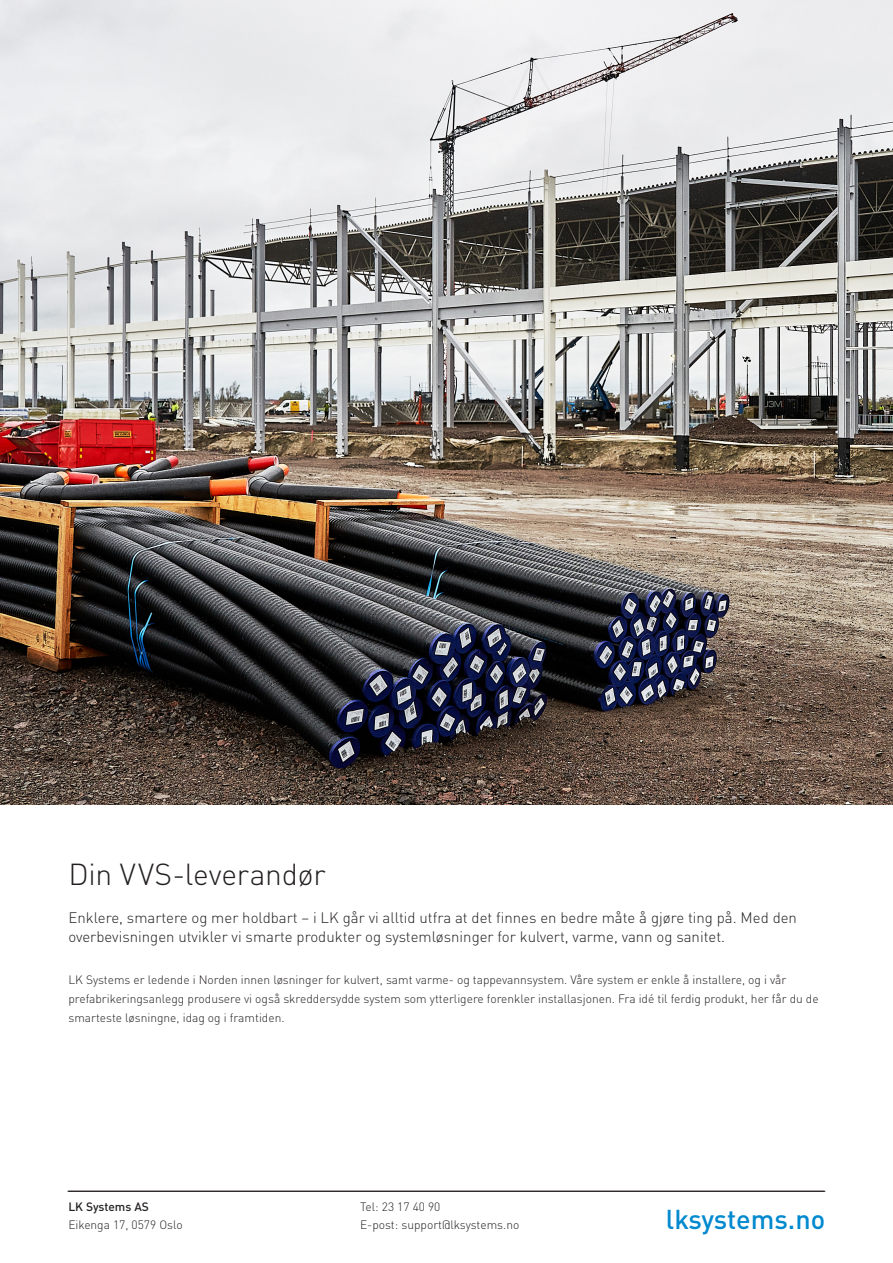
<style>
.page{position:relative;width:893px;height:1263px;background:#fff}
.page>*{position:absolute;margin:0;border:0;box-sizing:border-box;transform-origin:0 0}
.Heading_26_pkt{font:300 30px "DIN Pro";letter-spacing:-.005em;color:#231f20}
.t1{font:500 27px "DIN Pro";letter-spacing:-.005em;color:#0089cf}
.t2{font:300 15px/19.5px "DIN Pro";color:#231f20}
.t3{font:300 12px/18.8px "DIN Pro";color:#231f20}
.t4{font:500 12px "DIN Pro";letter-spacing:-.005em;color:#231f20}
</style>
<div class="page">
<hr style="left:68px;top:1191px;width:757px;height:1px;background:#231f20">
<img style="left:0;top:0;width:893px;height:804px">
<p class="Heading_26_pkt" style="left:68px;top:851px;width:259px">Din VVS-leverandør</p>
<p class="t2" style="left:68px;top:906px;width:730px">Enklere, smartere og mer holdbart – i LK går vi alltid utfra at det finnes en bedre måte å gjøre ting på. Med den overbevisningen utvikler vi smarte produkter og systemløsninger for kulvert, varme, vann og sanitet.</p>
<p class="t3" style="left:68px;top:970px;width:752px">LK Systems er ledende i Norden innen løsninger for kulvert, samt varme- og tappevannsystem. Våre system er enkle å installere, og i vår prefabrikeringsanlegg produsere vi også skreddersydde system som ytterligere forenkler installasjonen. Fra idé til ferdig produkt, her får du de smarteste løsningne, idag og i framtiden.</p>
<p class="t4" style="left:68px;top:1197px;width:82px">LK Systems AS</p>
<p class="t3" style="left:68px;top:1214px;width:116px">Eikenga 17, 0579 Oslo</p>
<p class="t3" style="left:360px;top:1196px;width:161px;line-height:18px">Tel: 23 17 40 90<br>E-post: support@lksystems.no</p>
<p class="t1" style="left:666px;top:1197px;width:161px">lksystems.no</p>
</div>
